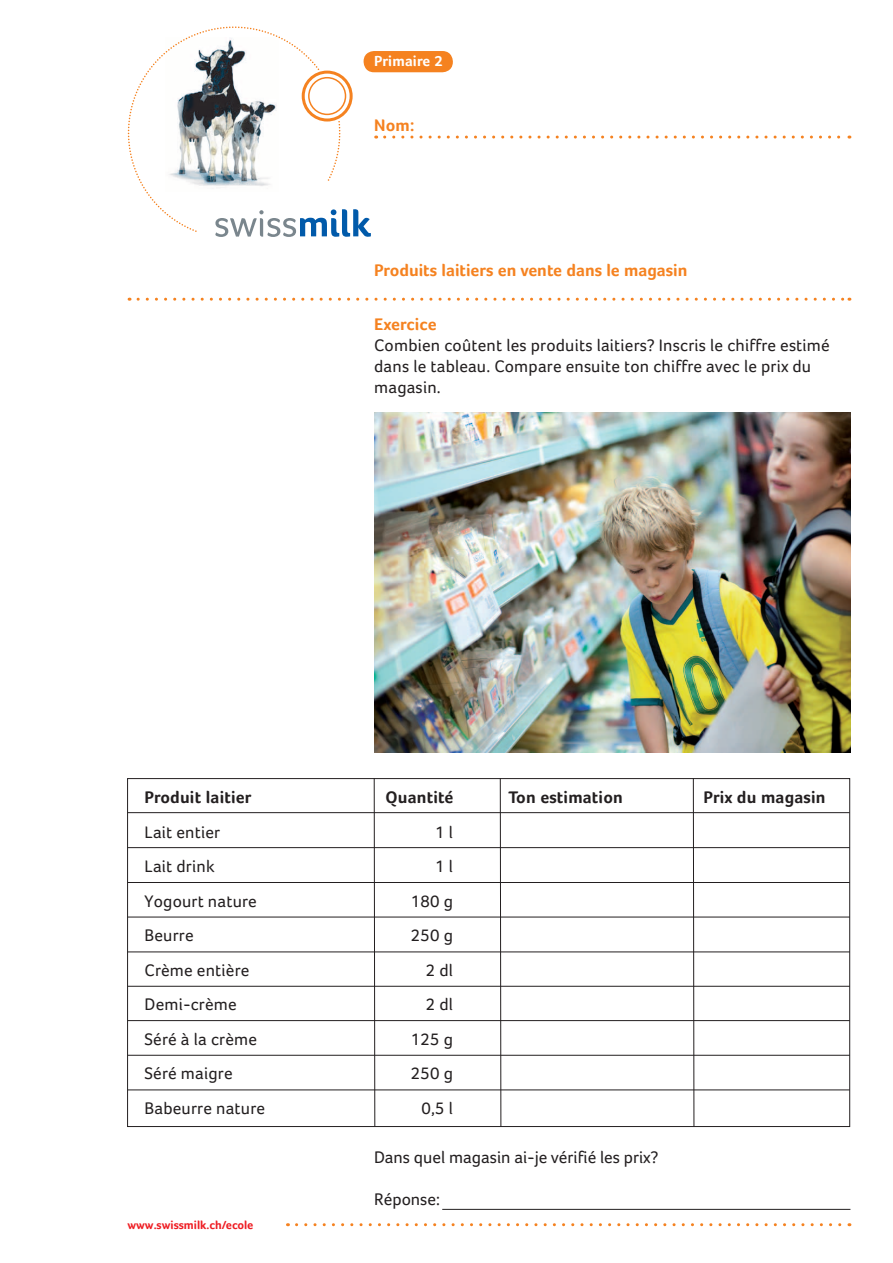
<style>
.page{position:relative;width:893px;height:1263px;background:#fff}
.page>*{position:absolute;margin:0;border:0;box-sizing:border-box;transform-origin:0 0}
.t1{font:17.25px/21px "Foco";letter-spacing:.01em;color:#231f20}
.t2{font:700 17.25px "Foco";color:#f58220}
.t3{font:700 17.25px "Foco";letter-spacing:.01em;color:#231f20}
.t4{font:700 15px "Foco";letter-spacing:.01em;color:#fff}
.t5{font:700 12px "Foco";color:#ee1d23}
</style>
<div class="page">
<hr style="left:442px;top:1209px;width:408px;height:1px;background:#231f20">
<svg style="left:297px;top:1223px;width:553px;height:3px"></svg>
<div style="left:364px;top:51px;width:89px;height:21px;background:#f58220;border-radius:11px"></div>
<svg style="left:128px;top:26px;width:249px;height:211px"></svg>
<svg style="left:385px;top:136px;width:465px;height:3px"></svg>
<svg style="left:138px;top:298px;width:712px;height:3px"></svg>
<hr style="left:128px;top:812px;width:722px;height:1px;background:#231f20">
<hr style="left:128px;top:847px;width:722px;height:1px;background:#231f20">
<hr style="left:128px;top:882px;width:722px;height:1px;background:#231f20">
<hr style="left:128px;top:917px;width:722px;height:1px;background:#231f20">
<hr style="left:128px;top:951px;width:722px;height:1px;background:#231f20">
<hr style="left:128px;top:986px;width:722px;height:1px;background:#231f20">
<hr style="left:128px;top:1020px;width:722px;height:1px;background:#231f20">
<hr style="left:128px;top:1055px;width:722px;height:1px;background:#231f20">
<hr style="left:128px;top:1089px;width:722px;height:1px;background:#231f20">
<svg style="left:373px;top:778px;width:3px;height:349px"></svg>
<svg style="left:499px;top:778px;width:3px;height:349px"></svg>
<svg style="left:693px;top:778px;width:2px;height:349px"></svg>
<img style="left:374px;top:412px;width:476px;height:340px">
<p class="t4" style="left:374px;top:52px;width:70px">Primaire 2</p>
<p class="t2" style="left:374px;top:115px;width:42px">Nom:</p>
<p class="t2" style="left:374px;top:260px;width:315px">Produits laitiers en vente dans le magasin</p>
<p class="t2" style="left:374px;top:314px;width:64px">Exercice</p>
<p class="t1" style="left:374px;top:335px;width:457px">Combien coûtent les produits laitiers? Inscris le chiffre estimé dans le tableau. Compare ensuite ton chiffre avec le prix du magasin.</p>
<p class="t3" style="left:145px;top:787px;width:108px">Produit laitier</p>
<p class="t3" style="left:386px;top:787px;width:69px">Quantité</p>
<p class="t3" style="left:509px;top:787px;width:116px">Ton estimation</p>
<p class="t3" style="left:704px;top:787px;width:123px">Prix du magasin</p>
<p class="t1" style="left:145px;top:821px;width:77px">Lait entier</p>
<p class="t1" style="left:435px;top:821px;width:19px">1 l</p>
<p class="t1" style="left:145px;top:856px;width:71px">Lait drink</p>
<p class="t1" style="left:435px;top:856px;width:19px">1 l</p>
<p class="t1" style="left:145px;top:890px;width:114px">Yogourt nature</p>
<p class="t1" style="left:411px;top:890px;width:44px">180 g</p>
<p class="t1" style="left:145px;top:925px;width:51px">Beurre</p>
<p class="t1" style="left:411px;top:925px;width:44px">250 g</p>
<p class="t1" style="left:145px;top:959px;width:106px">Crème entière</p>
<p class="t1" style="left:426px;top:959px;width:29px">2 dl</p>
<p class="t1" style="left:145px;top:994px;width:94px">Demi-crème</p>
<p class="t1" style="left:426px;top:994px;width:29px">2 dl</p>
<p class="t1" style="left:145px;top:1028px;width:114px">Séré à la crème</p>
<p class="t1" style="left:411px;top:1028px;width:44px">125 g</p>
<p class="t1" style="left:145px;top:1063px;width:90px">Séré maigre</p>
<p class="t1" style="left:411px;top:1063px;width:44px">250 g</p>
<p class="t1" style="left:145px;top:1097px;width:122px">Babeurre nature</p>
<p class="t1" style="left:421px;top:1097px;width:33px">0,5 l</p>
<p class="t5" style="left:128px;top:1218px;width:127px">www.swissmilk.ch/ecole</p>
<p class="t1" style="left:374px;top:1146px;width:286px">Dans quel magasin ai-je vérifié les prix?</p>
<p class="t1" style="left:374px;top:1188px;width:67px">Réponse:</p>
</div>
